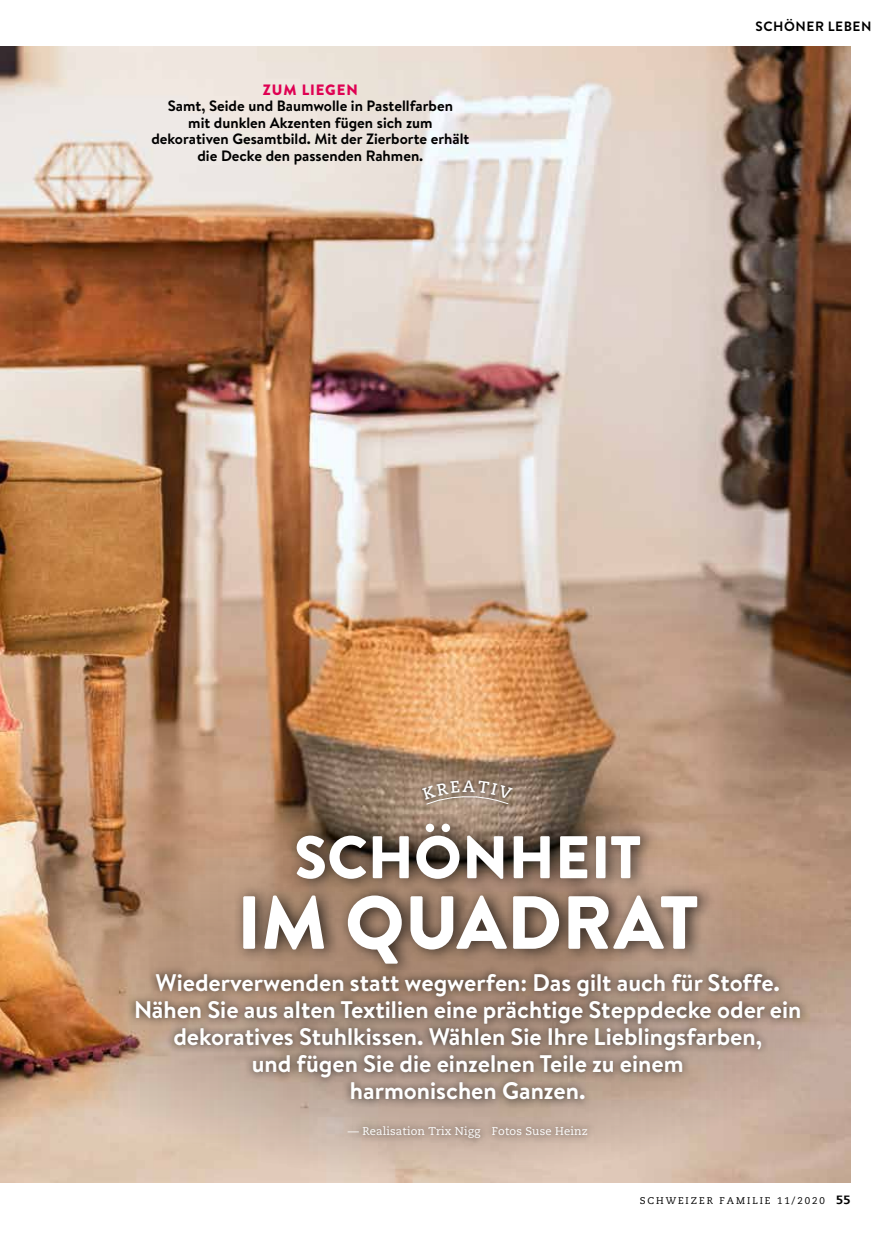
<style>
.page{position:relative;width:893px;height:1234px;background:#fff}
.page>*{position:absolute;margin:0;border:0;box-sizing:border-box;transform-origin:0 0}
.t1{font:900 75px "Brandon Grotesque";color:#fff}
.t2{font:900 60px "Brandon Grotesque";letter-spacing:.005em;color:#fff}
.t3{font:700 24px/27px "Brandon Text";color:#fff;text-align:center}
.t4{font:700 15px/16.5px "Brandon Text";color:#000;text-align:center}
.t5{font:900 15px "Brandon Text";letter-spacing:.06em;color:#df0052}
.t6{font:700 13.5px "Brandon Grotesque";letter-spacing:.04em;color:#000}
.t7{font:11.25px "Caecilia";letter-spacing:.015em;color:#fff}
.t8{font:9.75px "Caecilia";letter-spacing:.2em;color:#000}
.s1{font-weight:800;font-size:12px}
</style>
<div class="page">
<img style="left:0;top:47px;width:850px;height:1135px">
<svg style="left:21px;top:811px;width:822px;height:367px;background:#c29f86"></svg>
<div style="left:233px;top:810px;width:482px;height:167px;background:#000;opacity:.75"></div>
<div style="left:127px;top:964px;width:682px;height:144px;background:#000;opacity:.75"></div>
<div style="left:340px;top:1117px;width:256px;height:28px;background:#000;opacity:.75"></div>
<div style="left:418px;top:776px;width:99px;height:32px;background:#000;opacity:.8"></div>
<svg style="left:422px;top:780px;width:91px;height:25px;background:#978373"></svg>
<p class="t5" style="left:263px;top:79px;width:96px">ZUM LIEGEN</p>
<p class="t4" style="left:151px;top:97px;width:320px">Samt, Seide und Baumwolle in Pastellfarben<br>mit dunklen Akzenten fügen sich zum dekorativen Gesamtbild. Mit der Zierborte erhält die Decke den passenden Rahmen.</p>
<p class="t6" style="left:756px;top:17px;width:117px">SCHÖNER LEBEN</p>
<h2 class="t2" style="left:294px;top:814px;width:348px">SCHÖNHEIT</h2>
<h1 class="t1" style="left:237px;top:869px;width:463px">IM QUADRAT</h1>
<p class="t3" style="left:134px;top:968px;width:669px">Wiederverwenden statt wegwerfen: Das gilt auch für Stoffe.<br>Nähen Sie aus alten Textilien eine prächtige Steppdecke oder ein dekoratives Stuhlkissen. Wählen Sie Ihre Lieblingsfarben,<br>und fügen Sie die einzelnen Teile zu einem<br>harmonischen Ganzen.</p>
<p class="t7" style="left:348px;top:1124px;width:242px">— Realisation Trix Nigg Fotos Suse Heinz</p>
<p class="t8" style="left:640px;top:1194px;width:212px">SCHWEIZER FAMILIE 11/2020 <span class="s1">55</span></p>
</div>
